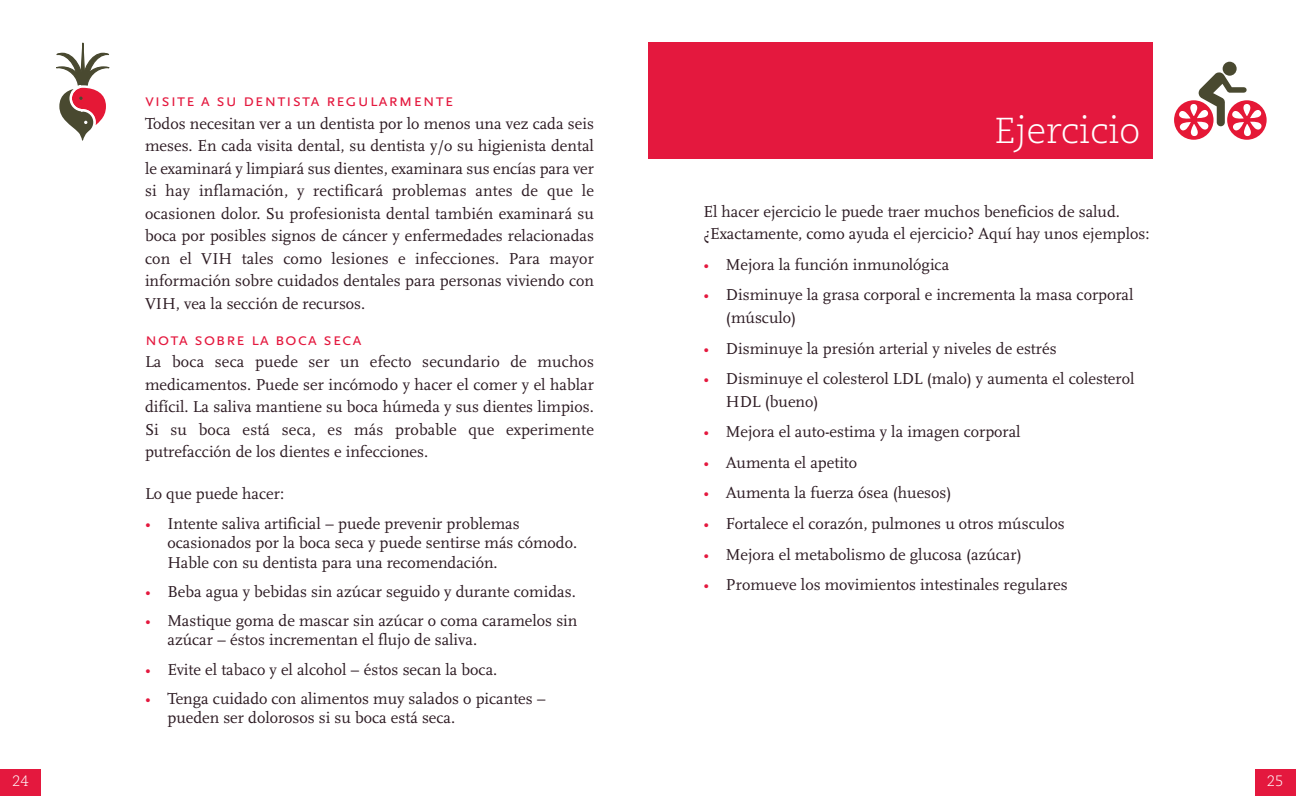
<style>
.page{position:relative;width:1296px;height:810px;background:#fff}
.page>*{position:absolute;margin:0;border:0;box-sizing:border-box;transform-origin:0 0}
.t1{font:300 36px "Caecilia";color:#fff}
.t2{font:18px "Scala Sans LF Caps";letter-spacing:.05em;color:#e4183e}
.t3{font:16.5px/22.5px "Scala";color:#2c1a22}
.t4{font:300 15px "Caecilia";color:#fff}
.s1{color:#e4183e}
</style>
<div class="page">
<div style="left:1255px;top:770px;width:41px;height:26px;background:#e4183e"></div>
<div style="left:0;top:770px;width:41px;height:26px;background:#e4183e"></div>
<svg style="left:56px;top:42px;width:54px;height:99px"></svg>
<div style="left:648px;top:43px;width:505px;height:116px;background:#e4183e"></div>
<div style="left:1223px;top:62px;width:14px;height:14px;background:#494930;border-radius:50%"></div>
<svg style="left:1174px;top:72px;width:93px;height:68px"></svg>
<p class="t2" style="left:145px;top:94px;width:310px">visite a su dentista regularmente</p>
<p class="t3" style="left:145px;top:112px;width:451px;text-align:justify">Todos necesitan ver a un dentista por lo menos una vez cada seis meses. En cada visita dental, su dentista y/o su higienista dental le examinará y limpiará sus dientes, examinara sus encías para ver si hay inflamación, y rectificará problemas antes de que le ocasionen dolor. Su profesionista dental también examinará su boca por posibles signos de cáncer y enfermedades relacionadas con el VIH tales como lesiones e infecciones. Para mayor información sobre cuidados dentales para personas viviendo con VIH, vea la sección de recursos.</p>
<p class="t2" style="left:145px;top:333px;width:218px">nota sobre la boca seca</p>
<p class="t3" style="left:145px;top:350px;width:451px;text-align:justify">La boca seca puede ser un efecto secundario de muchos medicamentos. Puede ser incómodo y hacer el comer y el hablar difícil. La saliva mantiene su boca húmeda y sus dientes limpios.<br>Si su boca está seca, es más probable que experimente putrefacción de los dientes e infecciones.</p>
<p class="t3" style="left:145px;top:482px;width:141px">Lo que puede hacer:</p>
<p class="t3" style="left:167px;top:513px;width:411px;line-height:19.5px;text-indent:-22px"><span class="s1">•</span> Intente saliva artificial – puede prevenir problemas ocasionados por la boca seca y puede sentirse más cómodo.<br>Hable con su dentista para una recomendación.</p>
<p class="t3" style="left:145px;top:580px;width:432px"><span class="s1">•</span> Beba agua y bebidas sin azúcar seguido y durante comidas.</p>
<p class="t3" style="left:167px;top:611px;width:412px;line-height:19.5px;text-indent:-22px"><span class="s1">•</span> Mastique goma de mascar sin azúcar o coma caramelos sin azúcar – éstos incrementan el flujo de saliva.</p>
<p class="t3" style="left:145px;top:658px;width:354px"><span class="s1">•</span> Evite el tabaco y el alcohol – éstos secan la boca.</p>
<p class="t3" style="left:167px;top:688px;width:380px;line-height:19.5px;text-indent:-22px"><span class="s1">•</span> Tenga cuidado con alimentos muy salados o picantes – pueden ser dolorosos si su boca está seca.</p>
<h1 class="t1" style="left:995px;top:115px;width:147px">Ejercicio</h1>
<p class="t3" style="left:704px;top:200px;width:448px">El hacer ejercicio le puede traer muchos beneficios de salud. ¿Exactamente, como ayuda el ejercicio? Aquí hay unos ejemplos:</p>
<p class="t3" style="left:704px;top:253px;width:247px"><span class="s1">•</span> Mejora la función inmunológica</p>
<p class="t3" style="left:726px;top:284px;width:409px;text-indent:-22px"><span class="s1">•</span> Disminuye la grasa corporal e incrementa la masa corporal (músculo)</p>
<p class="t3" style="left:704px;top:337px;width:355px"><span class="s1">•</span> Disminuye la presión arterial y niveles de estrés</p>
<p class="t3" style="left:726px;top:367px;width:410px;text-indent:-22px"><span class="s1">•</span> Disminuye el colesterol LDL (malo) y aumenta el colesterol<br>HDL (bueno)</p>
<p class="t3" style="left:704px;top:420px;width:319px"><span class="s1">•</span> Mejora el auto-estima y la imagen corporal</p>
<p class="t3" style="left:704px;top:451px;width:155px"><span class="s1">•</span> Aumenta el apetito</p>
<p class="t3" style="left:704px;top:482px;width:250px"><span class="s1">•</span> Aumenta la fuerza ósea (huesos)</p>
<p class="t3" style="left:704px;top:512px;width:363px"><span class="s1">•</span> Fortalece el corazón, pulmones u otros músculos</p>
<p class="t3" style="left:704px;top:543px;width:320px"><span class="s1">•</span> Mejora el metabolismo de glucosa (azúcar)</p>
<p class="t3" style="left:704px;top:573px;width:366px"><span class="s1">•</span> Promueve los movimientos intestinales regulares</p>
<p class="t4" style="left:12px;top:775px;width:18px">24</p>
<p class="t4" style="left:1267px;top:775px;width:18px">25</p>
</div>
